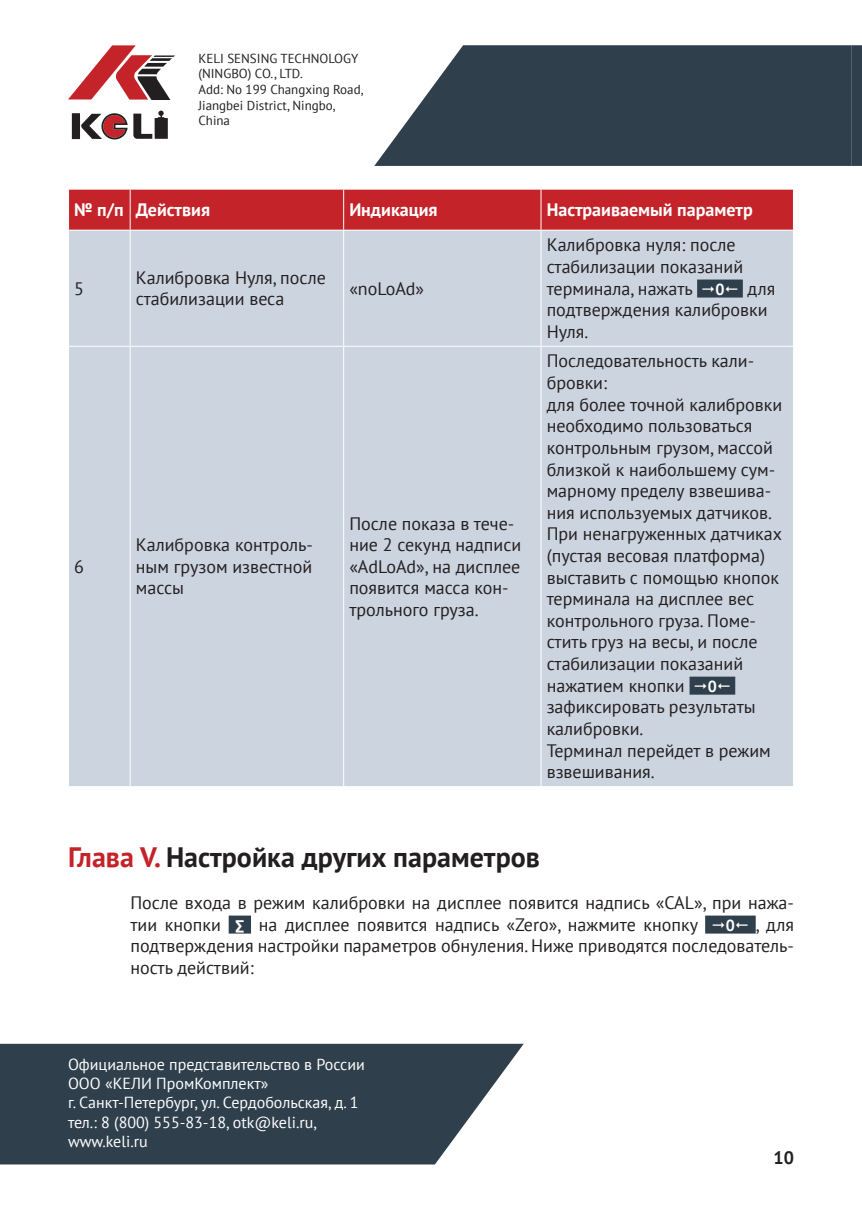
<style>
.page{position:relative;width:862px;height:1214px;background:#fff}
.page>*{position:absolute;margin:0;border:0;box-sizing:border-box;transform-origin:0 0}
.t1{font:700 28px "PT Sans";color:#231f20}
.PT_Sans_9{font:18px/21.6px "PT Sans";color:#231f20}
.white_zag_table{font:700 18px "PT Sans";color:#fff}
.t2{font:700 18px "PT Sans";color:#231f20}
.t3{font:16px/19.2px "PT Sans";color:#fff}
.PT_Sans_9-2{font:700 16px "PT Sans";color:#fff}
.t4{font:13px/15.6px "PT Sans";color:#231f20}
.s1{font-weight:700;font-size:16px;color:#fff}
.s2{color:#c32329}
.s3{font-family:"Proxima Nova";font-weight:700;font-size:16px;color:#fff}
</style>
<div class="page">
<svg style="left:68px;top:45px;width:107px;height:55px"></svg>
<svg style="left:72px;top:110px;width:96px;height:29px"></svg>
<svg style="left:374px;top:45px;width:477px;height:121px;background:#42515d"></svg>
<svg style="left:0;top:1043px;width:524px;height:121px;background:#41505c"></svg>
<svg style="left:851px;top:45px;width:11px;height:121px"></svg>
<div style="left:229px;top:915px;width:22px;height:18px;background:#2f3f4c"></div>
<div style="left:705px;top:915px;width:50px;height:18px;background:#2f3f4c"></div>
<div style="left:69px;top:190px;width:724px;height:40px;background:#c32329"></div>
<div style="left:69px;top:231px;width:724px;height:555px;background:#ccd4e0"></div>
<hr style="left:130px;top:190px;width:1px;height:40px;background:#fff">
<hr style="left:343px;top:190px;width:1px;height:40px;background:#fff">
<hr style="left:540px;top:190px;width:1px;height:40px;background:#fff">
<hr style="left:130px;top:231px;width:1px;height:115px;background:#fff">
<hr style="left:343px;top:231px;width:1px;height:115px;background:#fff">
<hr style="left:540px;top:231px;width:1px;height:115px;background:#fff">
<hr style="left:68px;top:346px;width:62px;height:1px;background:#fff">
<hr style="left:130px;top:346px;width:214px;height:1px;background:#fff">
<hr style="left:130px;top:347px;width:1px;height:439px;background:#fff">
<hr style="left:344px;top:346px;width:197px;height:1px;background:#fff">
<hr style="left:343px;top:347px;width:1px;height:439px;background:#fff">
<hr style="left:541px;top:346px;width:253px;height:1px;background:#fff">
<hr style="left:540px;top:347px;width:1px;height:439px;background:#fff">
<div style="left:697px;top:279px;width:46px;height:18px;background:#2f3f4c"></div>
<div style="left:689px;top:676px;width:46px;height:18px;background:#2f3f4c"></div>
<p class="t4" style="left:198px;top:50px;width:167px">KELI SENSING TECHNOLOGY (NINGBO) CO., LTD.<br>Add: No 199 Changxing Road,<br>Jiangbei District, Ningbo,<br>China</p>
<p class="white_zag_table" style="left:74px;top:198px;width:51px">№ п/п</p>
<p class="white_zag_table" style="left:136px;top:198px;width:76px">Действия</p>
<p class="white_zag_table" style="left:349px;top:198px;width:90px">Индикация</p>
<p class="white_zag_table" style="left:547px;top:198px;width:208px">Настраиваемый параметр</p>
<p class="PT_Sans_9" style="left:74px;top:277px;width:11px">5</p>
<p class="PT_Sans_9" style="left:136px;top:266px;width:192px">Калибровка Нуля, после стабилизации веса</p>
<p class="PT_Sans_9" style="left:349px;top:277px;width:76px">«noLoAd»</p>
<p class="PT_Sans_9" style="left:74px;top:555px;width:11px">6</p>
<p class="PT_Sans_9" style="left:136px;top:533px;width:179px;text-align:justify">Калибровка контроль&shy;ным грузом известной массы</p>
<p class="PT_Sans_9" style="left:349px;top:512px;width:174px">После показа в тече&shy;ние 2 секунд надписи «AdLoAd», на дисплее появится масса кон&shy;трольного груза.</p>
<p class="PT_Sans_9" style="left:547px;top:234px;width:198px">Калибровка нуля: после стабилизации показаний терминала, нажать <span class="s1">0</span></p>
<p class="PT_Sans_9" style="left:547px;top:277px;width:230px;text-indent:201px">для подтверждения калибровки<br>Нуля.</p>
<p class="PT_Sans_9" style="left:547px;top:350px;width:209px">Последовательность кали&shy;бровки:</p>
<p class="PT_Sans_9" style="left:547px;top:393px;width:237px">для более точной калибровки необходимо пользоваться контрольным грузом, массой близкой к наибольшему сум&shy;марному пределу взвешива&shy;ния используемых датчиков.<br>При ненагруженных датчиках (пустая весовая платформа) выставить с помощью кнопок терминала на дисплее вес контрольного груза. Поме&shy;стить груз на весы, и после</p>
<p class="PT_Sans_9" style="left:547px;top:652px;width:198px">стабилизации показаний нажатием кнопки</p>
<p class="PT_Sans_9-2" style="left:708px;top:675px;width:11px">0</p>
<p class="PT_Sans_9" style="left:547px;top:695px;width:211px">зафиксировать результаты калибровки.</p>
<p class="PT_Sans_9" style="left:547px;top:738px;width:226px">Терминал перейдет в режим взвешивания.</p>
<p class="t1" style="left:68px;top:838px;width:473px"><span class="s2">Глава V.</span> Настройка других параметров</p>
<p class="PT_Sans_9" style="left:130px;top:891px;width:665px">После входа в режим калибровки на дисплее появится надпись «CAL», при нажа&shy;тии кнопки <span class="s3">∑</span> на дисплее появится надпись «Zero», нажмите кнопку</p>
<p class="PT_Sans_9" style="left:130px;top:912px;width:665px;text-align:justify;text-indent:595px"><span class="s1">0</span> , для подтверждения настройки параметров обнуления. Ниже приводятся последователь&shy;ность действий:</p>
<p class="t3" style="left:68px;top:1054px;width:298px">Официальное представительство в России<br>ООО «КЕЛИ ПромКомплект»<br>г. Санкт-Петербург, ул. Сердобольская, д. 1 тел.: 8 (800) 555-83-18, otk@keli.ru, www.keli.ru</p>
<p class="t2" style="left:773px;top:1145px;width:22px">10</p>
</div>
